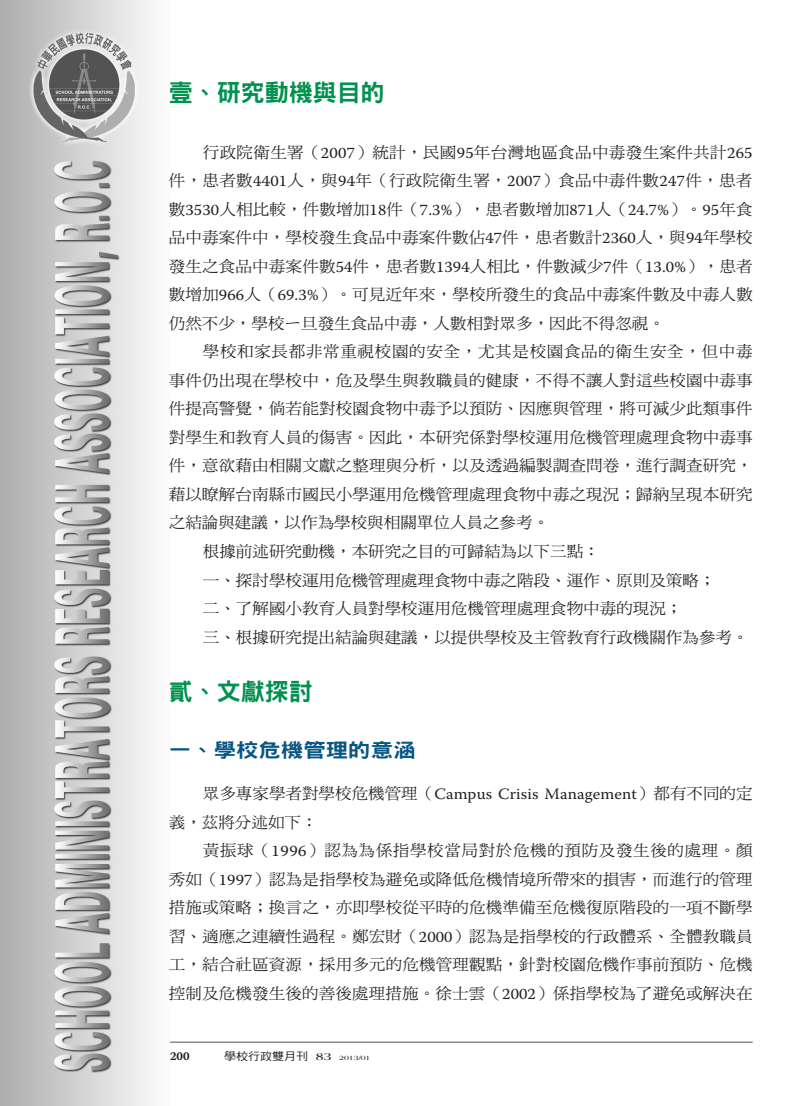
<style>
.page{position:relative;width:808px;height:1106px;background:#fff}
.page>*{position:absolute;margin:0;border:0;box-sizing:border-box;transform-origin:0 0}
.Heading_1{font:24px "DF Hei Std W9";color:#00914e}
.Heading_2-after_1{font:19.5px "DF Hei Std W9";color:#075683;scale:1.15 1}
.Body_Text_Indent{font:15.75px/28.5px "DF Ming Std W5";color:#231f20;text-align:justify;scale:1.05 1}
.t1{font:700 12px "Warnock Pro";color:#231f20}
.t2{font:10.8px "DF Hei Std W5";color:#231f20;scale:1.11 1}
.s1{font-family:"Warnock Pro"}
.s2{font-family:"Americana Std";font-weight:700}
.s3{font-family:"Americana Std";font-weight:700;font-size:6.75px}
</style>
<div class="page">
<img style="left:0;top:0;width:150px;height:1106px">
<hr style="left:170px;top:1041px;width:583px;height:1px;background:#6c6d70">
<p class="Heading_1" style="left:169px;top:79px;width:217px">壹、研究動機與目的</p>
<p class="Body_Text_Indent" style="left:169px;top:138px;width:558px;text-indent:34px">行政院衛生署（<span class="s1">2007</span>）統計，民國<span class="s1">95</span>年台灣地區食品中毒發生案件共計<span class="s1">265</span>件，患者數<span class="s1">4401</span>人，與<span class="s1">94</span>年（行政院衛生署，<span class="s1">2007</span>）食品中毒件數<span class="s1">247</span>件，患者數<span class="s1">3530</span>人相比較，件數增加<span class="s1">18</span>件（<span class="s1">7.3%</span>），患者數增加<span class="s1">871</span>人（<span class="s1">24.7%</span>）。<span class="s1">95</span>年食品中毒案件中，學校發生食品中毒案件數佔<span class="s1">47</span>件，患者數計<span class="s1">2360</span>人，與<span class="s1">94</span>年學校發生之食品中毒案件數<span class="s1">54</span>件，患者數<span class="s1">1394</span>人相比，件數減少<span class="s1">7</span>件（<span class="s1">13.0%</span>），患者數增加<span class="s1">966</span>人（<span class="s1">69.3%</span>）。可見近年來，學校所發生的食品中毒案件數及中毒人數仍然不少，學校ㄧ旦發生食品中毒，人數相對眾多，因此不得忽視。</p>
<p class="Body_Text_Indent" style="left:169px;top:337px;width:558px;text-indent:34px">學校和家長都非常重視校園的安全，尤其是校園食品的衛生安全，但中毒事件仍出現在學校中，危及學生與教職員的健康，不得不讓人對這些校園中毒事件提高警覺，倘若能對校園食物中毒予以預防、因應與管理，將可減少此類事件對學生和教育人員的傷害。因此，本研究係對學校運用危機管理處理食物中毒事件，意欲藉由相關文獻之整理與分析，以及透過編製調查問卷，進行調查研究，藉以瞭解台南縣市國民小學運用危機管理處理食物中毒之現況；歸納呈現本研究之結論與建議，以作為學校與相關單位人員之參考。</p>
<p class="Body_Text_Indent" style="left:203px;top:537px;width:379px">根據前述研究動機，本研究之目的可歸結為以下三點：</p>
<p class="Body_Text_Indent" style="left:203px;top:565px;width:490px">一、探討學校運用危機管理處理食物中毒之階段、運作、原則及策略；</p>
<p class="Body_Text_Indent" style="left:203px;top:594px;width:458px">二、了解國小教育人員對學校運用危機管理處理食物中毒的現況；</p>
<p class="Body_Text_Indent" style="left:203px;top:622px;width:521px">三、根據研究提出結論與建議，以提供學校及主管教育行政機關作為參考。</p>
<p class="Heading_1" style="left:169px;top:678px;width:145px">貳、文獻探討</p>
<p class="Heading_2-after_1" style="left:169px;top:739px;width:216px">一、學校危機管理的意涵</p>
<p class="Body_Text_Indent" style="left:169px;top:779px;width:557px;text-indent:34px">眾多專家學者對學校危機管理（<span class="s1">Campus Crisis Management</span>）都有不同的定義，茲將分述如下：</p>
<p class="Body_Text_Indent" style="left:169px;top:836px;width:558px;text-indent:34px">黃振球（<span class="s1">1996</span>）認為為係指學校當局對於危機的預防及發生後的處理。顏秀如（<span class="s1">1997</span>）認為是指學校為避免或降低危機情境所帶來的損害，而進行的管理措施或策略；換言之，亦即學校從平時的危機準備至危機復原階段的一項不斷學習、適應之連續性過程。鄭宏財（<span class="s1">2000</span>）認為是指學校的行政體系、全體教職員工，結合社區資源，採用多元的危機管理觀點，針對校園危機作事前預防、危機控制及危機發生後的善後處理措施。徐士雲（<span class="s1">2002</span>）係指學校為了避免或解決在</p>
<p class="t1" style="left:170px;top:1048px;width:21px">200</p>
<p class="t2" style="left:224px;top:1049px;width:133px">學校行政雙月刊 <span class="s2">83</span> <span class="s3">2013/01</span></p>
</div>
